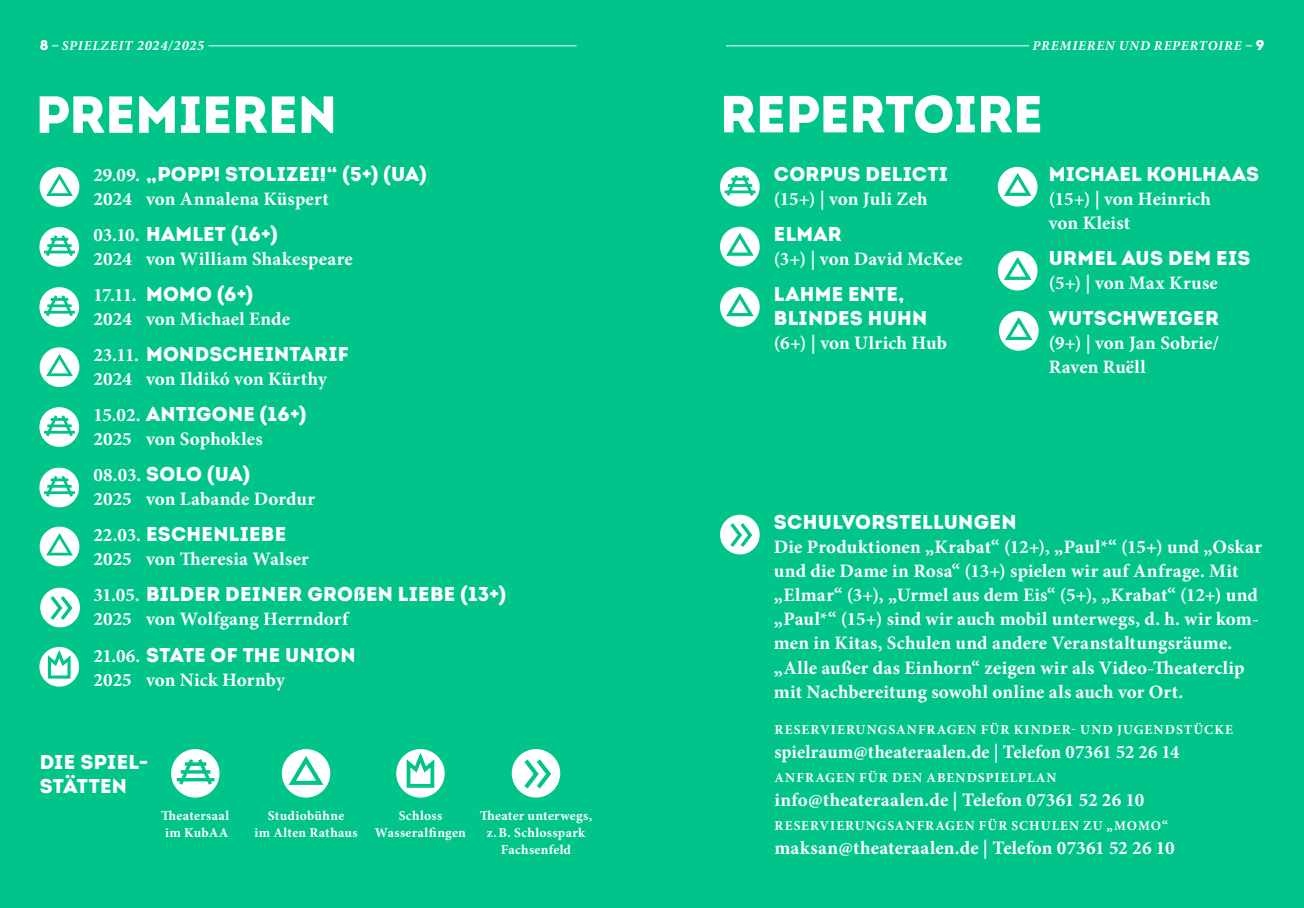
<style>
.page{position:relative;width:1304px;height:908px;background:#fff}
.page>*{position:absolute;margin:0;border:0;box-sizing:border-box;transform-origin:0 0}
.t1{font:900 52px "Intro";letter-spacing:-.005em;color:#fff}
.t2{font:900 20px/24px "Intro";letter-spacing:.015em;color:#fff}
.t3{font:700 19px/24px "Minion Pro";letter-spacing:.005em;color:#fff}
.t4{font:700 13.6px "Minion Pro";letter-spacing:.08em;color:#fff}
.t5{font:700 13.6px/17px "Minion Pro";letter-spacing:.02em;color:#fff;text-align:center}
.t6{font:italic 700 13.6px "Minion Pro";letter-spacing:.065em;color:#fff}
.t7{font:700 13.6px/17px "Minion Pro";letter-spacing:.025em;color:#fff}
.t8{font:700 13.6px "Minion Pro";letter-spacing:.075em;color:#fff}
.s1{font-family:"Intro";font-weight:900;font-style:normal;font-size:14px}
.s2{font-size:14.4px}
.s3{font-family:"Minion Pro";font-weight:700;font-size:19px}
</style>
<div class="page">
<div style="left:0;top:0;width:1304px;height:907px;background:#00c489"></div>
<hr style="left:208px;top:45px;width:369px;height:1px;background:#fff">
<hr style="left:726px;top:45px;width:303px;height:1px;background:#fff">
<div style="left:39px;top:287px;width:40px;height:40px;background:#fff;border-radius:50%"></div>
<svg style="left:44px;top:292px;width:31px;height:25px"></svg>
<hr style="left:44px;top:311px;width:31px;height:2px;background:#00c489">
<hr style="left:47px;top:304px;width:25px;height:3px;background:#00c489">
<hr style="left:51px;top:298px;width:17px;height:3px;background:#00c489">
<div style="left:39px;top:227px;width:40px;height:39px;background:#fff;border-radius:50%"></div>
<svg style="left:44px;top:232px;width:31px;height:24px"></svg>
<div style="left:282px;top:748px;width:48px;height:49px;background:#fff;border-radius:50%"></div>
<svg style="left:285px;top:754px;width:42px;height:32px"></svg>
<div style="left:512px;top:748px;width:48px;height:49px;background:#fff;border-radius:50%"></div>
<svg style="left:520px;top:754px;width:34px;height:38px"></svg>
<div style="left:171px;top:748px;width:49px;height:49px;background:#fff;border-radius:50%"></div>
<svg style="left:176px;top:755px;width:39px;height:33px"></svg>
<svg style="left:177px;top:777px;width:37px;height:4px"></svg>
<svg style="left:181px;top:769px;width:29px;height:4px"></svg>
<hr style="left:185px;top:762px;width:21px;height:3px;background:#00c489">
<div style="left:40px;top:167px;width:39px;height:40px;background:#fff;border-radius:50%"></div>
<svg style="left:44px;top:172px;width:31px;height:24px"></svg>
<div style="left:39px;top:407px;width:40px;height:39px;background:#fff;border-radius:50%"></div>
<svg style="left:44px;top:412px;width:31px;height:25px"></svg>
<div style="left:39px;top:467px;width:40px;height:40px;background:#fff;border-radius:50%"></div>
<svg style="left:44px;top:472px;width:31px;height:25px"></svg>
<hr style="left:44px;top:491px;width:31px;height:3px;background:#00c489">
<hr style="left:47px;top:484px;width:25px;height:3px;background:#00c489">
<hr style="left:51px;top:478px;width:17px;height:3px;background:#00c489">
<svg style="left:40px;top:587px;width:40px;height:40px"></svg>
<svg style="left:47px;top:592px;width:28px;height:31px"></svg>
<div style="left:39px;top:646px;width:40px;height:40px;background:#fff;border-radius:50%"></div>
<svg style="left:46px;top:646px;width:26px;height:33px"></svg>
<div style="left:396px;top:748px;width:49px;height:49px;background:#fff;border-radius:50%"></div>
<svg style="left:405px;top:748px;width:31px;height:40px"></svg>
<div style="left:40px;top:347px;width:39px;height:40px;background:#fff;border-radius:50%"></div>
<svg style="left:44px;top:352px;width:31px;height:25px"></svg>
<div style="left:40px;top:526px;width:39px;height:40px;background:#fff;border-radius:50%"></div>
<svg style="left:44px;top:531px;width:31px;height:25px"></svg>
<div style="left:720px;top:167px;width:40px;height:39px;background:#fff;border-radius:50%"></div>
<svg style="left:724px;top:172px;width:32px;height:27px"></svg>
<div style="left:999px;top:311px;width:40px;height:39px;background:#fff;border-radius:50%"></div>
<svg style="left:1002px;top:315px;width:33px;height:26px"></svg>
<div style="left:720px;top:226px;width:40px;height:40px;background:#fff;border-radius:50%"></div>
<svg style="left:723px;top:231px;width:33px;height:25px"></svg>
<div style="left:720px;top:287px;width:40px;height:40px;background:#fff;border-radius:50%"></div>
<svg style="left:723px;top:292px;width:33px;height:26px"></svg>
<div style="left:720px;top:514px;width:40px;height:40px;background:#fff;border-radius:50%"></div>
<svg style="left:727px;top:519px;width:27px;height:31px"></svg>
<div style="left:998px;top:167px;width:39px;height:39px;background:#fff;border-radius:50%"></div>
<svg style="left:1001px;top:171px;width:33px;height:25px"></svg>
<div style="left:998px;top:251px;width:39px;height:39px;background:#fff;border-radius:50%"></div>
<svg style="left:1001px;top:255px;width:33px;height:25px"></svg>
<p class="t6" style="left:40px;top:36px;width:166px"><span class="s1">8</span> SPIELZEIT <span class="s2">2024/2025</span></p>
<p class="t6" style="left:1032px;top:36px;width:233px">PREMIEREN UND REPERTOIRE <span class="s1">9</span></p>
<h1 class="t1" style="left:36px;top:80px;width:303px">PREMIEREN</h1>
<p class="t2" style="left:94px;top:162px;width:335px"><span class="s3">29.09.</span> „POPP! STOLIZEI!“ (5+) (UA)</p>
<p class="t3" style="left:146px;top:187px;width:184px">von Annalena Küspert</p>
<p class="t2" style="left:94px;top:222px;width:186px"><span class="s3">03.10.</span> HAMLET (16+)</p>
<p class="t3" style="left:146px;top:247px;width:208px">von William Shakespeare</p>
<p class="t2" style="left:146px;top:282px;width:108px">MOMO (6+)</p>
<p class="t3" style="left:146px;top:307px;width:145px">von Michael Ende</p>
<p class="t2" style="left:94px;top:342px;width:257px"><span class="s3">23.11.</span> MONDSCHEINTARIF</p>
<p class="t3" style="left:146px;top:367px;width:182px">von Ildikó von Kürthy</p>
<p class="t2" style="left:94px;top:402px;width:214px"><span class="s3">15.02.</span> ANTIGONE (16+)</p>
<p class="t3" style="left:146px;top:427px;width:118px">von Sophokles</p>
<p class="t2" style="left:94px;top:462px;width:158px"><span class="s3">08.03.</span> SOLO (UA)</p>
<p class="t3" style="left:146px;top:487px;width:170px">von Labande Dordur</p>
<p class="t2" style="left:94px;top:522px;width:194px"><span class="s3">22.03.</span> ESCHENLIEBE</p>
<p class="t3" style="left:146px;top:547px;width:164px">von Theresia Walser</p>
<p class="t2" style="left:94px;top:582px;width:414px"><span class="s3">31.05.</span> BILDER DEINER GROßEN LIEBE (13+)</p>
<p class="t3" style="left:146px;top:607px;width:204px">von Wolfgang Herrndorf</p>
<p class="t2" style="left:94px;top:642px;width:263px"><span class="s3">21.06.</span> STATE OF THE UNION</p>
<p class="t3" style="left:146px;top:667px;width:140px">von Nick Hornby</p>
<p class="t3" style="left:94px;top:187px;width:40px">2024</p>
<p class="t3" style="left:94px;top:241px;width:45px;line-height:36px">2024<br>17.11.</p>
<p class="t3" style="left:94px;top:307px;width:40px">2024</p>
<p class="t3" style="left:94px;top:367px;width:40px">2024</p>
<p class="t3" style="left:94px;top:427px;width:40px">2025</p>
<p class="t3" style="left:94px;top:487px;width:40px">2025</p>
<p class="t3" style="left:94px;top:547px;width:40px">2025</p>
<p class="t3" style="left:94px;top:607px;width:40px">2025</p>
<p class="t3" style="left:94px;top:667px;width:40px">2025</p>
<p class="t2" style="left:40px;top:749px;width:110px">DIE SPIEL-<br>STÄTTEN</p>
<p class="t7" style="left:161px;top:806px;width:70px">Theatersaal im KubAA</p>
<p class="t7" style="left:375px;top:806px;width:93px;text-align:center">Schloss<br>Wasseralfingen</p>
<p class="t5" style="left:254px;top:806px;width:105px">Studiobühne<br>im Alten Rathaus</p>
<p class="t5" style="left:480px;top:806px;width:114px">Theater unterwegs, z.B. Schlosspark<br>Fachsenfeld</p>
<h1 class="t1" style="left:720px;top:80px;width:324px">REPERTOIRE</h1>
<p class="t2" style="left:774px;top:162px;width:176px">CORPUS DELICTI</p>
<p class="t3" style="left:774px;top:187px;width:155px">(15+) | von Juli Zeh</p>
<p class="t2" style="left:774px;top:222px;width:69px">ELMAR</p>
<p class="t3" style="left:774px;top:247px;width:190px">(3+) | von David McKee</p>
<p class="t2" style="left:774px;top:282px;width:155px">LAHME ENTE,<br>BLINDES HUHN</p>
<p class="t3" style="left:774px;top:331px;width:174px">(6+) | von Ulrich Hub</p>
<p class="t2" style="left:1049px;top:162px;width:212px">MICHAEL KOHLHAAS</p>
<p class="t3" style="left:1049px;top:187px;width:164px">(15+) | von Heinrich von Kleist</p>
<p class="t2" style="left:1049px;top:246px;width:203px">URMEL AUS DEM EIS</p>
<p class="t3" style="left:1049px;top:271px;width:171px">(5+) | von Max Kruse</p>
<p class="t2" style="left:1049px;top:306px;width:172px">WUTSCHWEIGER</p>
<p class="t3" style="left:1049px;top:331px;width:172px">(9+) | von Jan Sobrie/<br>Raven Ruëll</p>
<p class="t2" style="left:774px;top:510px;width:244px">SCHULVORSTELLUNGEN</p>
<p class="t3" style="left:774px;top:535px;width:490px">Die Produktionen „Krabat“ (12+), „Paul*“ (15+) und „Oskar und die Dame in Rosa“ (13+) spielen wir auf Anfrage. Mit „Elmar“ (3+), „Urmel aus dem Eis“ (5+), „Krabat“ (12+) und „Paul*“ (15+) sind wir auch mobil unterwegs, d. h. wir kom&shy;men in Kitas, Schulen und andere Veranstaltungsräume. „Alle außer das Einhorn“ zeigen wir als Video-Theaterclip mit Nachbereitung sowohl online als auch vor Ort.</p>
<p class="t4" style="left:774px;top:719px;width:460px">RESERVIERUNGSANFRAGEN FÜR KINDER- UND JUGENDSTÜCKE</p>
<p class="t3" style="left:774px;top:739px;width:406px">spielraum@theateraalen.de | Telefon 07361 52 26 14</p>
<p class="t4" style="left:774px;top:767px;width:284px">ANFRAGEN FÜR DEN ABENDSPIELPLAN</p>
<p class="t3" style="left:774px;top:787px;width:371px">info@theateraalen.de | Telefon 07361 52 26 10</p>
<p class="t8" style="left:774px;top:815px;width:395px">RESERVIERUNGSANFRAGEN FÜR SCHULEN ZU „MOMO“</p>
<p class="t3" style="left:774px;top:835px;width:402px">maksan@theateraalen.de | Telefon 07361 52 26 10</p>
</div>
